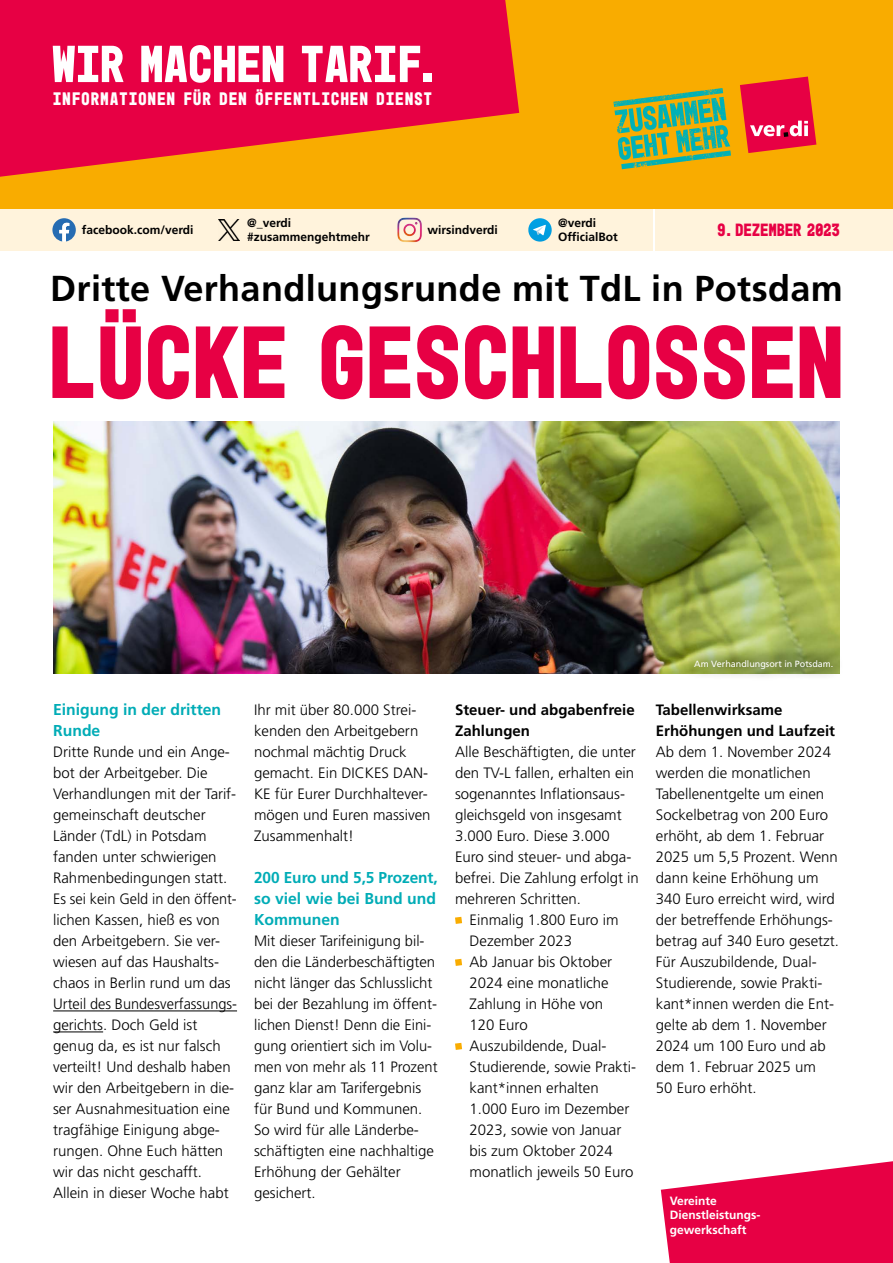
<style>
.page{position:relative;width:893px;height:1263px;background:#fff}
.page>*{position:absolute;margin:0;border:0;box-sizing:border-box;transform-origin:0 0}
.Ueberschrift_28Pt{font:700 103.95px "Mono 45 Headline";letter-spacing:.02em;color:#e70044}
.t1{font:700 52.8px "Mono 45 Headline";letter-spacing:.02em;color:#fff}
.Dachzeile{font:700 36px "Frutiger LT Pro";letter-spacing:.01em;color:#000}
.t2{font:700 18.45px "Mono 45 Headline";letter-spacing:.075em;color:#fff}
.t3{font:700 18px "Mono 45 Headline";letter-spacing:.02em;color:#e70044}
.Zwischenueberschrift{font:700 15.75px/21px "Frutiger LT Pro";color:#00acb6}
.Fliesstext_10Pt{font:300 15px/21px "Frutiger LT Pro";color:#000}
.Fliesstext_10Pt-2{font:700 15px/21px "Frutiger LT Pro";color:#000}
.t4{font:700 12px/14.4px "Frutiger LT Pro";color:#000}
.t5{font:700 12px/14.2px "Frutiger LT Pro";color:#fff}
.t6{font:9px "Frutiger LT Pro";color:#fff}
</style>
<div class="page">
<div style="left:656px;top:208px;width:237px;height:43px;background:#fff3dc"></div>
<div style="left:0;top:208px;width:653px;height:43px;background:#fff3dc"></div>
<svg style="left:52px;top:218px;width:24px;height:24px"></svg>
<svg style="left:528px;top:218px;width:24px;height:24px"></svg>
<svg style="left:533px;top:225px;width:13px;height:10px"></svg>
<img style="left:397px;top:218px;width:25px;height:24px">
<img style="left:218px;top:219px;width:21px;height:22px">
<div style="left:0;top:0;width:893px;height:208px;background:#f9ac00"></div>
<hr style="left:53px;top:1010px;width:184px;height:1px;background:#000">
<hr style="left:53px;top:1031px;width:50px;height:1px;background:#000">
<svg style="left:661px;top:1161px;width:232px;height:102px;background:#ea2761"></svg>
<svg style="left:740px;top:77px;width:76px;height:76px"></svg>
<svg style="left:613px;top:88px;width:118px;height:81px"></svg>
<svg style="left:0;top:0;width:519px;height:177px;fill:#e70044"></svg>
<img style="left:53px;top:421px;width:787px;height:252px">
<svg style="left:455px;top:917px;width:7px;height:7px"></svg>
<svg style="left:455px;top:959px;width:7px;height:7px"></svg>
<svg style="left:455px;top:1043px;width:7px;height:7px"></svg>
<div style="left:681px;top:647px;width:164px;height:34px;background:#000;opacity:.6"></div>
<h2 class="t1" style="left:52px;top:33px;width:388px">WIR MACHEN TARIF.</h2>
<p class="t2" style="left:53px;top:88px;width:380px">INFORMATIONEN FÜR DEN ÖFFENTLICHEN DIENST</p>
<p class="t4" style="left:247px;top:216px;width:124px">@_verdi #zusammengehtmehr</p>
<p class="t4" style="left:558px;top:216px;width:61px">@verdi<br>OfficialBot</p>
<p class="t4" style="left:82px;top:223px;width:113px">facebook.com/verdi</p>
<p class="t4" style="left:427px;top:223px;width:72px">wirsindverdi</p>
<p class="t3" style="left:717px;top:219px;width:124px">9. DEZEMBER 2023</p>
<p class="Dachzeile" style="left:50px;top:267px;width:794px">Dritte Verhandlungsrunde mit TdL in Potsdam</p>
<p class="Ueberschrift_28Pt" style="left:50px;top:301px;width:794px">LÜCKE GESCHLOSSEN</p>
<p class="Zwischenueberschrift" style="left:53px;top:699px;width:170px">Einigung in der dritten<br>Runde</p>
<p class="Fliesstext_10Pt" style="left:53px;top:742px;width:185px">Dritte Runde und ein Ange&shy;bot der Arbeitgeber. Die<br>Verhandlungen mit der Tarif&shy;gemeinschaft deutscher<br>Länder (TdL) in Potsdam fanden unter schwierigen<br>Rahmenbedingungen statt.<br>Es sei kein Geld in den öffent&shy;lichen Kassen, hieß es von den Arbeitgebern. Sie ver&shy;wiesen auf das Haushalts&shy;chaos in Berlin rund um das<br>Urteil des Bundesverfassungs&shy;gerichts. Doch Geld ist genug da, es ist nur falsch verteilt! Und deshalb haben wir den Arbeitgebern in die&shy;ser Ausnahmesituation eine tragfähige Einigung abge&shy;rungen. Ohne Euch hätten wir das nicht geschafft.<br>Allein in dieser Woche habt</p>
<p class="Fliesstext_10Pt" style="left:254px;top:700px;width:178px">Ihr mit über 80.000 Strei&shy;kenden den Arbeitgebern nochmal mächtig Druck gemacht. Ein DICKES DAN-<br>KE für Eurer Durchhaltever&shy;mögen und Euren massiven<br>Zusammenhalt!</p>
<p class="Zwischenueberschrift" style="left:254px;top:867px;width:185px;text-align:justify">200 Euro und 5,5 Prozent, so viel wie bei Bund und Kommunen</p>
<p class="Fliesstext_10Pt" style="left:254px;top:931px;width:185px">Mit dieser Tarifeinigung bil&shy;den die Länderbeschäftigten nicht länger das Schlusslicht bei der Bezahlung im öffent&shy;lichen Dienst! Denn die Eini&shy;gung orientiert sich im Volu&shy;men von mehr als 11 Prozent ganz klar am Tarifergebnis für Bund und Kommunen.<br>So wird für alle Länderbe&shy;schäftigten eine nachhaltige<br>Erhöhung der Gehälter gesichert.</p>
<p class="Fliesstext_10Pt-2" style="left:455px;top:700px;width:181px">Steuer- und abgabenfreie<br>Zahlungen</p>
<p class="Fliesstext_10Pt" style="left:455px;top:742px;width:185px">Alle Beschäftigten, die unter den TV-L fallen, erhalten ein sogenanntes Inflationsaus&shy;gleichsgeld von insgesamt<br>3.000 Euro. Diese 3.000<br>Euro sind steuer- und abga&shy;befrei. Die Zahlung erfolgt in mehreren Schritten.</p>
<p class="Fliesstext_10Pt" style="left:470px;top:910px;width:150px">Einmalig 1.800 Euro im<br>Dezember 2023</p>
<p class="Fliesstext_10Pt" style="left:470px;top:952px;width:144px">Ab Januar bis Oktober<br>2024 eine monatliche<br>Zahlung in Höhe von<br>120 Euro</p>
<p class="Fliesstext_10Pt" style="left:470px;top:1036px;width:168px">Auszubildende, Dual--<br>Studierende, sowie Prakti&shy;kant*innen erhalten<br>1.000 Euro im Dezember<br>2023, sowie von Januar bis zum Oktober 2024 monatlich jeweils 50 Euro</p>
<p class="t6" style="left:694px;top:659px;width:141px">Am Verhandlungsort in Potsdam.</p>
<p class="Fliesstext_10Pt-2" style="left:656px;top:700px;width:181px">Tabellenwirksame<br>Erhöhungen und Laufzeit</p>
<p class="Fliesstext_10Pt" style="left:656px;top:742px;width:185px">Ab dem 1. November 2024 werden die monatlichen<br>Tabellenentgelte um einen<br>Sockelbetrag von 200 Euro erhöht, ab dem 1. Februar<br>2025 um 5,5 Prozent. Wenn dann keine Erhöhung um<br>340 Euro erreicht wird, wird der betreffende Erhöhungs&shy;betrag auf 340 Euro gesetzt.<br>Für Auszubildende, Dual-<br>Studierende, sowie Prakti&shy;kant*innen werden die Ent&shy;gelte ab dem 1. November<br>2024 um 100 Euro und ab dem 1. Februar 2025 um<br>50 Euro erhöht.</p>
<p class="t5" style="left:670px;top:1194px;width:92px">Vereinte<br>Dienstleistungs&shy;gewerkschaft</p>
</div>
